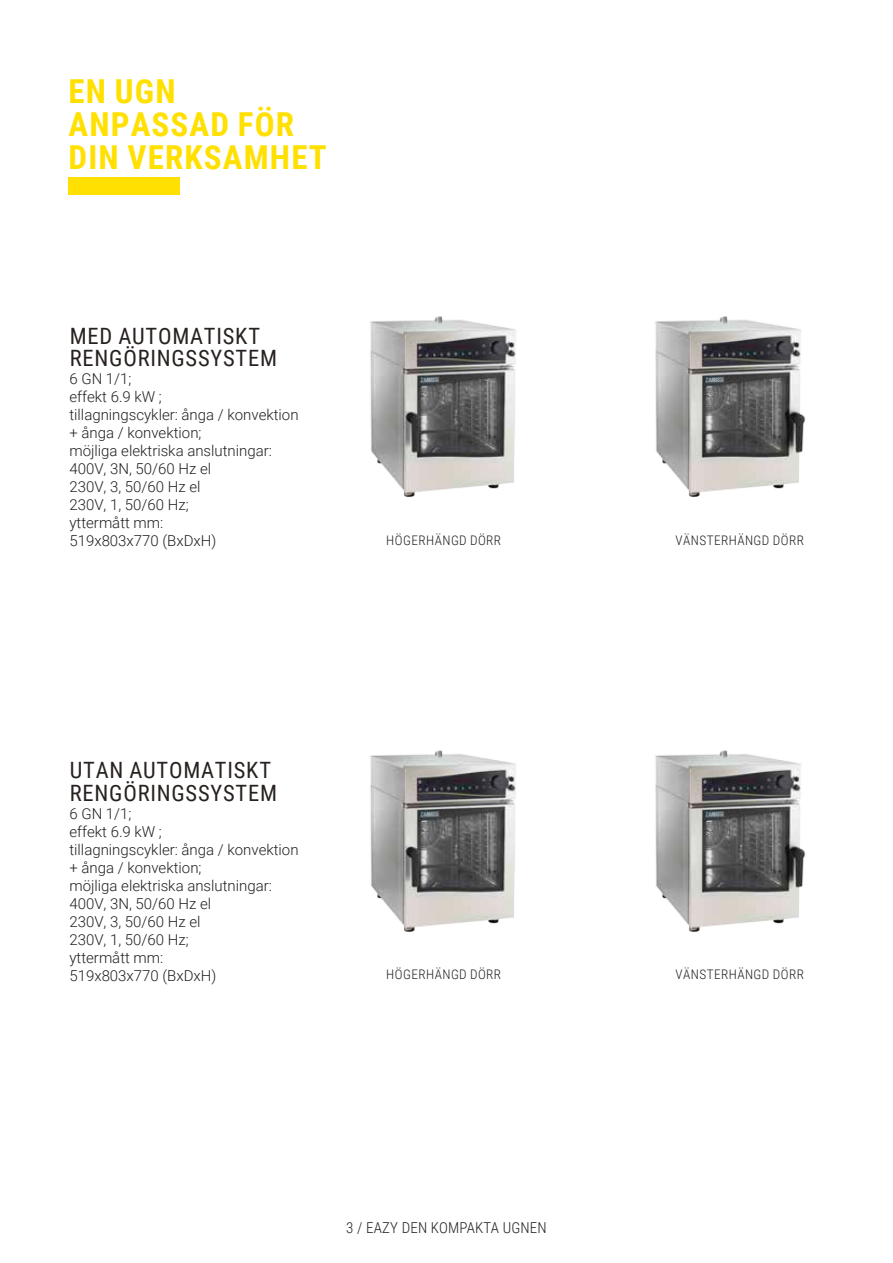
<style>
.page{position:relative;width:893px;height:1263px;background:#fff}
.page>*{position:absolute;margin:0;border:0;box-sizing:border-box;transform-origin:0 0}
.t1{font:700 33px/33px "Roboto Condensed";letter-spacing:.035em;color:#ffe000}
.t2{font:22.5px/22.5px "Roboto Condensed";letter-spacing:.035em;color:#27211f}
.t3{font:300 15px/18px "Roboto";color:#231f20}
.t4{font:300 15px "Roboto Condensed";letter-spacing:.01em;color:#231f20}
.t5{font:300 13.2px "Roboto Condensed";letter-spacing:.035em;color:#231f20}
</style>
<div class="page">
<img style="left:370px;top:316px;width:146px;height:181px">
<img style="left:370px;top:750px;width:146px;height:182px">
<img style="left:655px;top:316px;width:151px;height:181px">
<img style="left:655px;top:750px;width:151px;height:182px">
<div style="left:68px;top:177px;width:112px;height:17px;background:#ffe000"></div>
<h1 class="t1" style="left:69px;top:73px;width:259px">EN UGN<br>ANPASSAD FÖR<br>DIN VERKSAMHET</h1>
<h2 class="t2" style="left:70px;top:324px;width:209px">MED AUTOMATISKT<br>RENGÖRINGSSYSTEM</h2>
<p class="t3" style="left:69px;top:370px;width:231px">6 GN 1/1;<br>effekt 6.9 kW ;<br>tillagningscykler: ånga / konvektion + ånga / konvektion;<br>möjliga elektriska anslutningar:<br>400V, 3N, 50/60 Hz el<br>230V, 3, 50/60 Hz el<br>230V, 1, 50/60 Hz;<br>yttermått mm:<br>519x803x770 (BxDxH)</p>
<p class="t5" style="left:386px;top:531px;width:116px">HÖGERHÄNGD DÖRR</p>
<h2 class="t2" style="left:70px;top:758px;width:209px">UTAN AUTOMATISKT<br>RENGÖRINGSSYSTEM</h2>
<p class="t3" style="left:69px;top:804px;width:231px">6 GN 1/1;<br>effekt 6.9 kW ;<br>tillagningscykler: ånga / konvektion + ånga / konvektion;<br>möjliga elektriska anslutningar:<br>400V, 3N, 50/60 Hz el<br>230V, 3, 50/60 Hz el<br>230V, 1, 50/60 Hz;<br>yttermått mm:<br>519x803x770 (BxDxH)</p>
<p class="t5" style="left:386px;top:965px;width:116px">HÖGERHÄNGD DÖRR</p>
<p class="t4" style="left:346px;top:1217px;width:202px">3 / EAZY DEN KOMPAKTA UGNEN</p>
<p class="t5" style="left:675px;top:531px;width:130px">VÄNSTERHÄNGD DÖRR</p>
<p class="t5" style="left:675px;top:965px;width:130px">VÄNSTERHÄNGD DÖRR</p>
</div>
